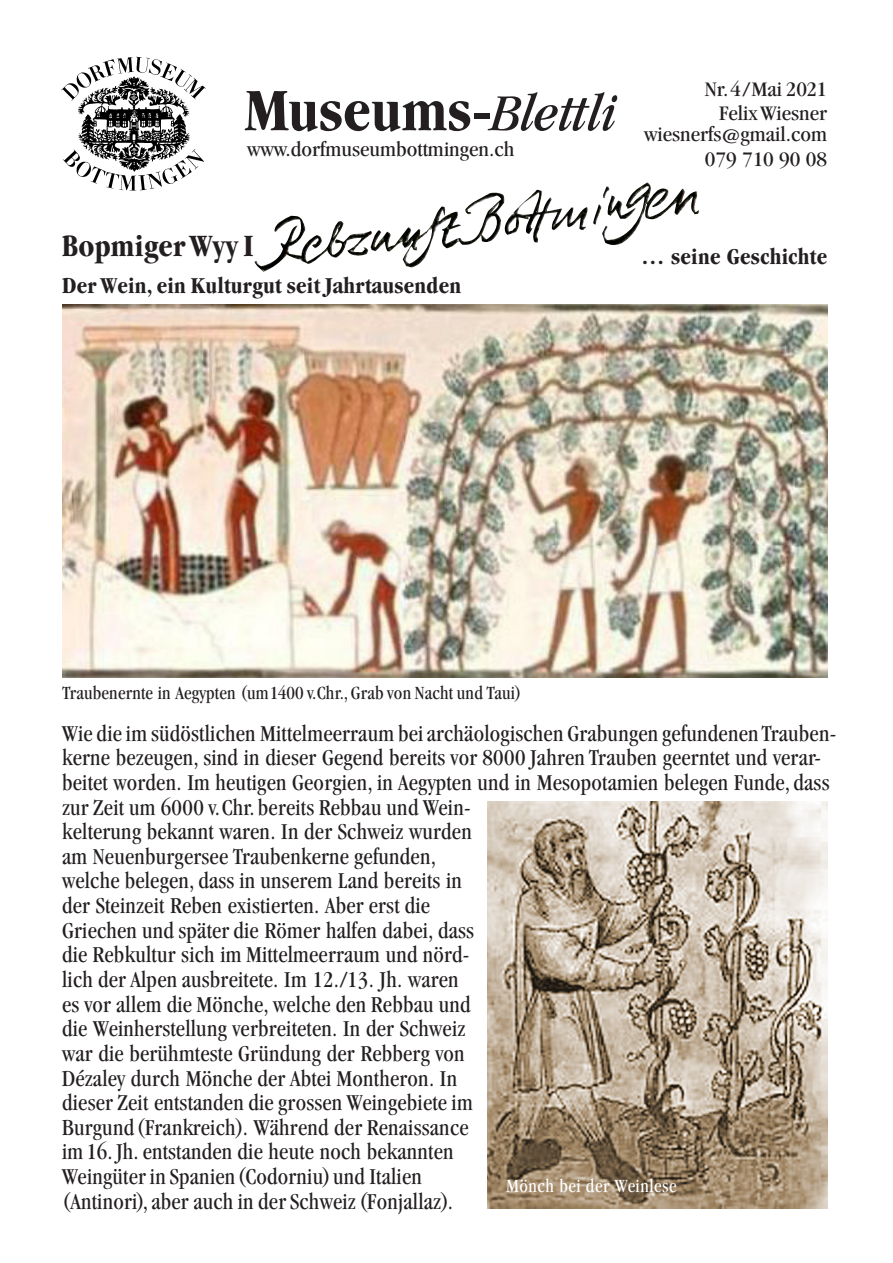
<style>
.page{position:relative;width:893px;height:1263px;background:#fff}
.page>*{position:absolute;margin:0;border:0;box-sizing:border-box;transform-origin:0 0}
.t1{font:700 condensed 62.1px "Garamond";color:#231f20}
.t2{font:700 condensed 32.1px "Garamond";letter-spacing:.01em;color:#231f20}
.t3{font:condensed 23.55px/24.6px "Garamond";letter-spacing:.01em;color:#231f20}
.t4{font:700 condensed 23.55px "Garamond";letter-spacing:.01em;color:#231f20}
.t5{font:condensed 21.45px "Garamond";color:#231f20;scale:1.12 1}
.t6{font:condensed 19.35px "Garamond";letter-spacing:.01em;color:#231f20}
.t7{font:condensed 19.35px "Garamond";letter-spacing:.025em;color:#fff}
.s1{font-weight:400;font-style:italic;font-size:53.55px}
</style>
<div class="page">
<img style="left:61px;top:56px;width:145px;height:135px">
<img style="left:62px;top:304px;width:765px;height:374px">
<img style="left:487px;top:802px;width:340px;height:407px">
<img style="left:506px;top:182px;width:193px;height:63px">
<p class="t1" style="left:244px;top:75px;width:374px">Museums-<span class="s1">Blettli</span></p>
<p class="t5" style="left:247px;top:137px;width:240px">www.dorfmuseumbottmingen.ch</p>
<p class="t5" style="left:705px;top:78px;width:111px">Nr. 4/Mai 2021</p>
<p class="t5" style="left:719px;top:101px;width:98px">Felix Wiesner</p>
<p class="t5" style="left:644px;top:123px;width:165px">wiesnerfs@gmail.com</p>
<p class="t5" style="left:705px;top:147px;width:111px">079 710 90 08</p>
<p class="t2" style="left:62px;top:228px;width:193px">Bopmiger Wyy I</p>
<p class="t4" style="left:62px;top:272px;width:400px">Der Wein, ein Kulturgut seit Jahrtausenden</p>
<p class="t4" style="left:641px;top:243px;width:187px">… seine Geschichte</p>
<p class="t6" style="left:62px;top:682px;width:461px">Traubenernte in Aegypten (um 1400 v.Chr., Grab von Nacht und Taui)</p>
<p class="t3" style="left:62px;top:721px;width:776px">Wie die im südöstlichen Mittelmeerraum bei archäologischen Grabungen gefundenen Trauben&shy;kerne bezeugen, sind in dieser Gegend bereits vor 8000 Jahren Trauben geerntet und verar&shy;beitet worden. Im heutigen Georgien, in Aegypten und in Mesopotamien belegen Funde, dass zur Zeit um 6000 v. Chr. bereits Rebbau und Wein-<br>kelterung bekannt waren. In der Schweiz wurden<br>am Neuenburgersee Traubenkerne gefunden,<br>welche belegen, dass in unserem Land bereits in<br>der Steinzeit Reben existierten. Aber erst die<br>Griechen und später die Römer halfen dabei, dass<br>die Rebkultur sich im Mittelmeerraum und nörd-<br>lich der Alpen ausbreitete. Im 12./13. Jh. waren<br>es vor allem die Mönche, welche den Rebbau und<br>die Weinherstellung verbreiteten. In der Schweiz<br>war die berühmteste Gründung der Rebberg von<br>Dézaley durch Mönche der Abtei Montheron. In<br>dieser Zeit entstanden die grossen Weingebiete im<br>Burgund (Frankreich). Während der Renaissance<br>im 16. Jh. entstanden die heute noch bekannten<br>Weingüter in Spanien (Codorniu) und Italien<br>(Antinori), aber auch in der Schweiz (Fonjallaz).</p>
<p class="t7" style="left:506px;top:1175px;width:172px">Mönch bei der Weinlese</p>
</div>
